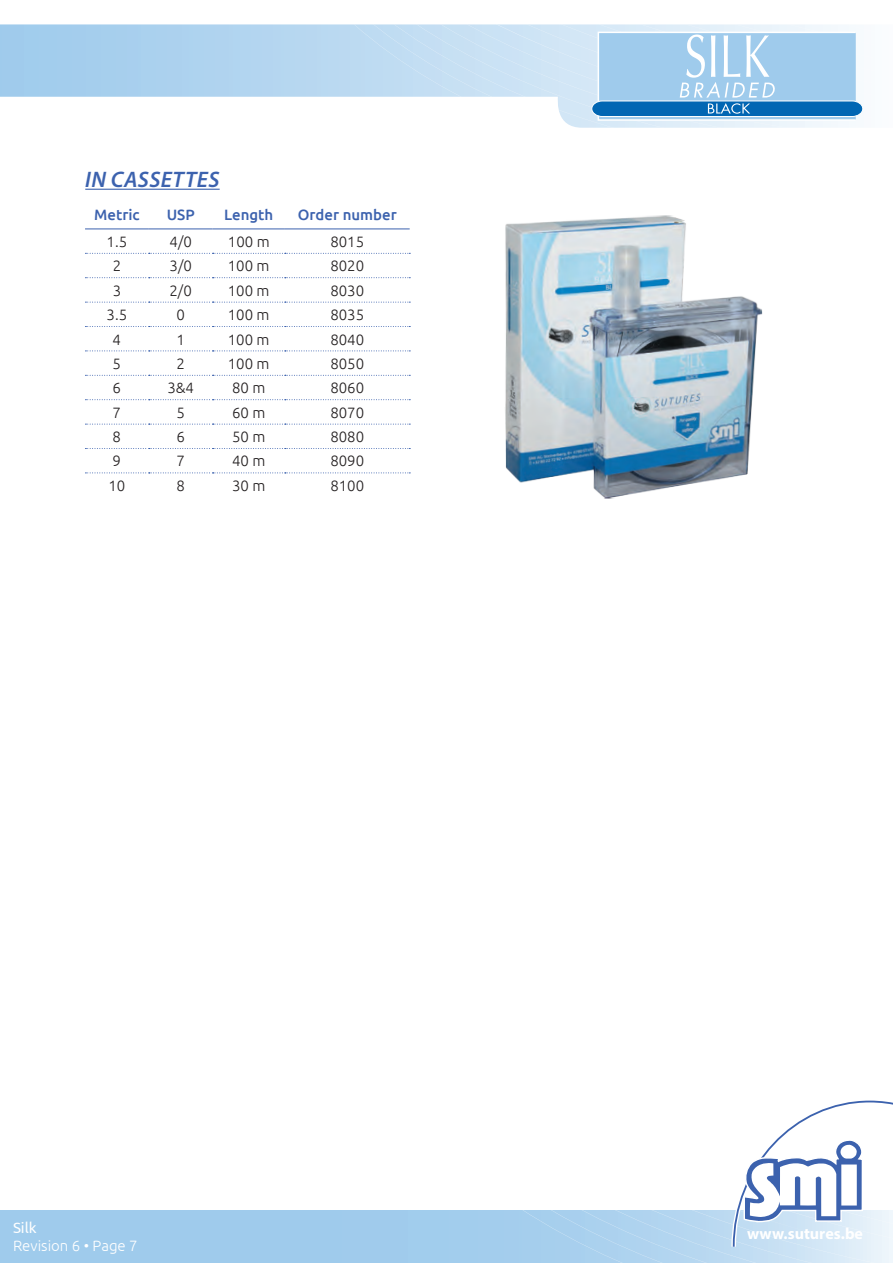
<style>
.page{position:relative;width:893px;height:1263px;background:#fff}
.page>*{position:absolute;margin:0;border:0;box-sizing:border-box;transform-origin:0 0}
.t1{font:italic 600 22.5px "Myriad Pro";letter-spacing:.02em;color:#3c62ae}
.t2{font:700 16.05px "Myriad Pro";color:#fff}
.t3{font:300 15px "Ubuntu";color:#231f20}
.t4{font:500 15px "Ubuntu";color:#3c62ae}
.t5{font:300 15px "Ubuntu";color:#fff}
.t6{font:15px "Ubuntu";color:#fff}
</style>
<div class="page">
<div style="left:0;top:1210px;width:893px;height:53px;background:#9fcbec"></div>
<svg style="left:523px;top:1210px;width:370px;height:53px;fill:#b1d4ef"></svg>
<svg style="left:0;top:24px;width:250px;height:73px;background:#a8d0ed"></svg>
<svg style="left:250px;top:24px;width:599px;height:104px"></svg>
<div style="left:598px;top:32px;width:258px;height:89px;background:#9fcbec;border:2px solid #fff"></div>
<svg style="left:591px;top:35px;width:272px;height:82px"></svg>
<svg style="left:729px;top:1100px;width:164px;height:151px"></svg>
<hr style="left:85px;top:229px;width:64px;height:1px;background:#3c62ae">
<hr style="left:149px;top:229px;width:64px;height:1px;background:#3c62ae">
<hr style="left:213px;top:229px;width:72px;height:1px;background:#3c62ae">
<hr style="left:285px;top:229px;width:125px;height:1px;background:#3c62ae">
<svg style="left:85px;top:253px;width:325px;height:1px"></svg>
<svg style="left:85px;top:277px;width:325px;height:1px"></svg>
<svg style="left:85px;top:302px;width:325px;height:1px"></svg>
<svg style="left:85px;top:326px;width:325px;height:1px"></svg>
<svg style="left:85px;top:351px;width:325px;height:1px"></svg>
<svg style="left:85px;top:375px;width:325px;height:1px"></svg>
<svg style="left:85px;top:399px;width:325px;height:1px"></svg>
<svg style="left:85px;top:424px;width:325px;height:1px"></svg>
<svg style="left:85px;top:448px;width:325px;height:1px"></svg>
<svg style="left:85px;top:472px;width:325px;height:1px"></svg>
<hr style="left:85px;top:189px;width:135px;height:1px;background:#3c62ae">
<img style="left:505px;top:215px;width:258px;height:284px">
<h1 class="t1" style="left:85px;top:165px;width:136px">IN CASSETTES</h1>
<p class="t4" style="left:94px;top:206px;width:47px">Metric</p>
<p class="t4" style="left:167px;top:206px;width:29px">USP</p>
<p class="t4" style="left:224px;top:206px;width:50px">Length</p>
<p class="t4" style="left:298px;top:206px;width:100px">Order number</p>
<p class="t3" style="left:107px;top:233px;width:22px">1.5</p>
<p class="t3" style="left:170px;top:233px;width:24px">4/0</p>
<p class="t3" style="left:228px;top:233px;width:43px">100 m</p>
<p class="t3" style="left:330px;top:233px;width:35px">8015</p>
<p class="t3" style="left:113px;top:257px;width:10px">2</p>
<p class="t3" style="left:170px;top:257px;width:24px">3/0</p>
<p class="t3" style="left:228px;top:257px;width:43px">100 m</p>
<p class="t3" style="left:330px;top:257px;width:35px">8020</p>
<p class="t3" style="left:113px;top:281px;width:10px">3</p>
<p class="t3" style="left:170px;top:281px;width:24px">2/0</p>
<p class="t3" style="left:228px;top:281px;width:43px">100 m</p>
<p class="t3" style="left:330px;top:281px;width:35px">8030</p>
<p class="t3" style="left:107px;top:306px;width:22px">3.5</p>
<p class="t3" style="left:176px;top:306px;width:10px">0</p>
<p class="t3" style="left:228px;top:306px;width:43px">100 m</p>
<p class="t3" style="left:330px;top:306px;width:35px">8035</p>
<p class="t3" style="left:113px;top:330px;width:10px">4</p>
<p class="t3" style="left:176px;top:330px;width:10px">1</p>
<p class="t3" style="left:228px;top:330px;width:43px">100 m</p>
<p class="t3" style="left:330px;top:330px;width:35px">8040</p>
<p class="t3" style="left:113px;top:354px;width:10px">5</p>
<p class="t3" style="left:176px;top:354px;width:10px">2</p>
<p class="t3" style="left:228px;top:354px;width:43px">100 m</p>
<p class="t3" style="left:330px;top:354px;width:35px">8050</p>
<p class="t3" style="left:113px;top:379px;width:10px">6</p>
<p class="t3" style="left:167px;top:379px;width:28px">3&amp;4</p>
<p class="t3" style="left:232px;top:379px;width:35px">80 m</p>
<p class="t3" style="left:330px;top:379px;width:35px">8060</p>
<p class="t3" style="left:113px;top:403px;width:10px">7</p>
<p class="t3" style="left:176px;top:403px;width:10px">5</p>
<p class="t3" style="left:232px;top:403px;width:35px">60 m</p>
<p class="t3" style="left:330px;top:403px;width:35px">8070</p>
<p class="t3" style="left:113px;top:428px;width:10px">8</p>
<p class="t3" style="left:176px;top:428px;width:10px">6</p>
<p class="t3" style="left:232px;top:428px;width:35px">50 m</p>
<p class="t3" style="left:330px;top:428px;width:35px">8080</p>
<p class="t3" style="left:113px;top:452px;width:10px">9</p>
<p class="t3" style="left:176px;top:452px;width:10px">7</p>
<p class="t3" style="left:232px;top:452px;width:35px">40 m</p>
<p class="t3" style="left:330px;top:452px;width:35px">8090</p>
<p class="t3" style="left:108px;top:476px;width:18px">10</p>
<p class="t3" style="left:176px;top:476px;width:10px">8</p>
<p class="t3" style="left:232px;top:476px;width:35px">30 m</p>
<p class="t3" style="left:330px;top:476px;width:35px">8100</p>
<p class="t6" style="left:13px;top:1219px;width:25px">Silk</p>
<p class="t5" style="left:13px;top:1237px;width:126px">Revision 6 • Page 7</p>
<p class="t2" style="left:747px;top:1223px;width:117px">www.sutures.be</p>
</div>
